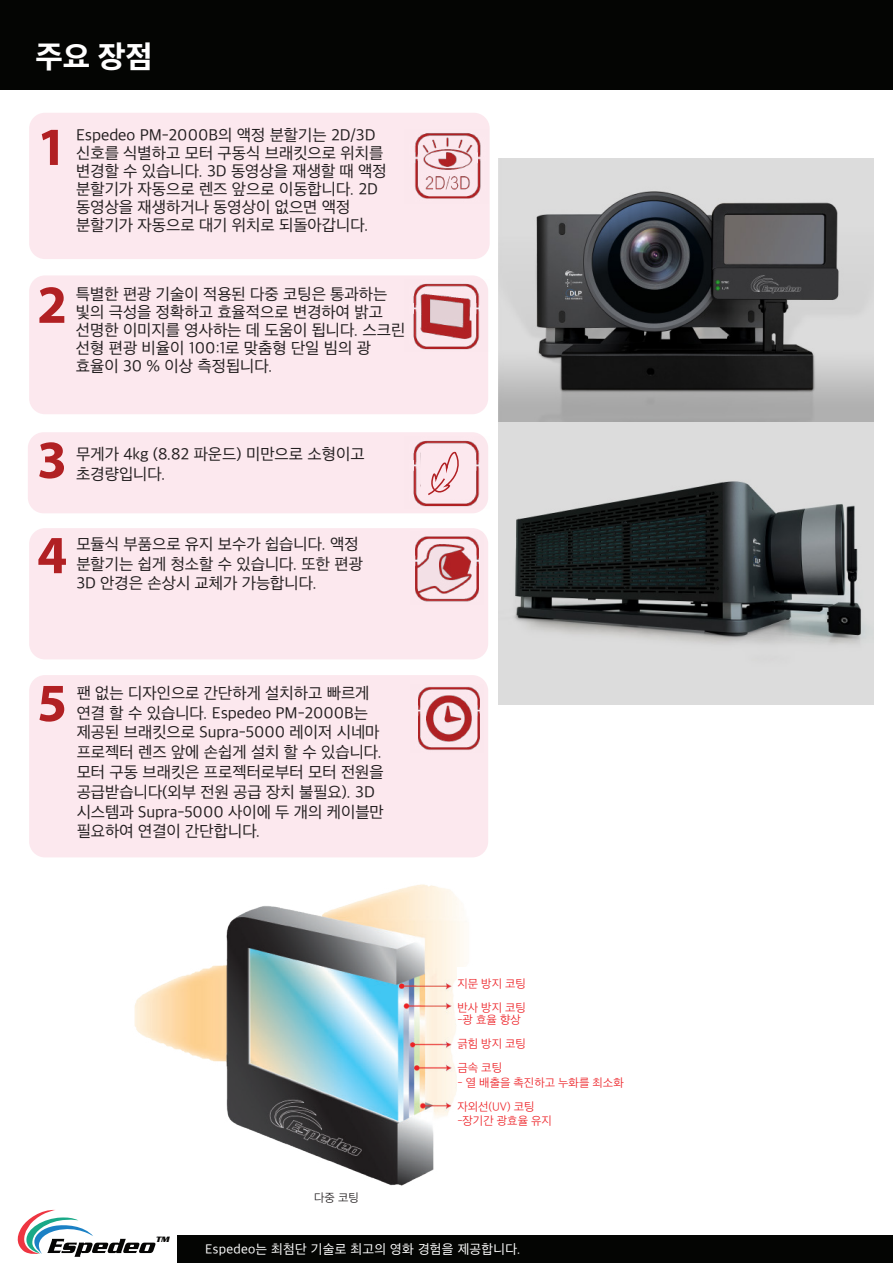
<style>
.page{position:relative;width:893px;height:1263px;background:#fff}
.page>*{position:absolute;margin:0;border:0;box-sizing:border-box;transform-origin:0 0}
.t1{font:700 54px/95.2px "Myriad Pro";color:#b12023}
.t2{font:800 31.5px "Apple SD Gothic Neo";color:#fff}
.t3{font:16.5px/19.8px "Apple SD Gothic Neo";color:#231f20}
.t4{font:13.5px "Apple SD Gothic Neo";letter-spacing:.02em;color:#fff}
.t5{font:300 12px/24px "Apple SD Gothic Neo";color:#ed2328}
.t6{font:300 12px "Apple SD Gothic Neo";color:#231f20}
.t7{font:italic 700 8.4px "Serpentine";color:#050504}
</style>
<div class="page">
<div style="left:29px;top:113px;width:461px;height:146px;background:#fce8ee;border-radius:16px"></div>
<div style="left:29px;top:275px;width:459px;height:139px;background:#fce8ee;border-radius:16px"></div>
<div style="left:28px;top:432px;width:460px;height:81px;background:#fce8ee;border-radius:16px"></div>
<div style="left:29px;top:528px;width:459px;height:131px;background:#fce8ee;border-radius:16px"></div>
<div style="left:29px;top:675px;width:459px;height:182px;background:#fce8ee;border-radius:16px"></div>
<div style="left:0;top:0;width:893px;height:90px;background:#040503"></div>
<img style="left:134px;top:884px;width:330px;height:302px">
<div style="left:177px;top:1235px;width:716px;height:28px;background:#040503"></div>
<img style="left:498px;top:158px;width:376px;height:547px">
<img style="left:415px;top:133px;width:66px;height:66px">
<img style="left:418px;top:686px;width:62px;height:64px">
<img style="left:413px;top:283px;width:75px;height:67px">
<img style="left:415px;top:536px;width:64px;height:66px">
<img style="left:413px;top:440px;width:75px;height:69px">
<div style="left:421px;top:450px;width:53px;height:49px;background:#fce8ee"></div>
<svg style="left:427px;top:451px;width:39px;height:58px"></svg>
<svg style="left:17px;top:1209px;width:138px;height:48px"></svg>
<div style="left:457px;top:967px;width:379px;height:178px;background:#fff"></div>
<h2 class="t2" style="left:35px;top:40px;width:119px">주요 장점</h2>
<h1 class="t1" style="left:37px;top:97px;width:31px">1</h1>
<p class="t3" style="left:76px;top:127px;width:312px;line-height:18px">Espedeo PM-2000B의 액정 분할기는 2D/3D 신호를 식별하고 모터 구동식 브래킷으로 위치를 변경할 수 있습니다. 3D 동영상을 재생할 때 액정 분할기가 자동으로 렌즈 앞으로 이동합니다. 2D 동영상을 재생하거나 동영상이 없으면 액정 분할기가 자동으로 대기 위치로 되돌아갑니다.</p>
<h1 class="t1" style="left:37px;top:255px;width:31px">2</h1>
<p class="t3" style="left:76px;top:286px;width:331px;line-height:18px">특별한 편광 기술이 적용된 다중 코팅은 통과하는 빛의 극성을 정확하고 효율적으로 변경하여 밝고 선명한 이미지를 영사하는 데 도움이 됩니다. 스크린 선형 편광 비율이 100:1로 맞춤형 단일 빔의 광 효율이 30 % 이상 측정됩니다.</p>
<h1 class="t1" style="left:37px;top:410px;width:31px">3<br>4</h1>
<p class="t3" style="left:76px;top:445px;width:290px">무게가 4kg (8.82 파운드) 미만으로 소형이고 초경량입니다.</p>
<p class="t3" style="left:76px;top:535px;width:288px">모듈식 부품으로 유지 보수가 쉽습니다. 액정 분할기는 쉽게 청소할 수 있습니다. 또한 편광<br>3D 안경은 손상시 교체가 가능합니다.</p>
<h1 class="t1" style="left:37px;top:653px;width:31px">5</h1>
<p class="t3" style="left:77px;top:684px;width:309px">팬 없는 디자인으로 간단하게 설치하고 빠르게 연결 할 수 있습니다. Espedeo PM-2000B는 제공된 브래킷으로 Supra-5000 레이저 시네마 프로젝터 렌즈 앞에 손쉽게 설치 할 수 있습니다. 모터 구동 브래킷은 프로젝터로부터 모터 전원을 공급받습니다(외부 전원 공급 장치 불필요). 3D 시스템과 Supra-5000 사이에 두 개의 케이블만 필요하여 연결이 간단합니다.</p>
<p class="t7" style="left:155px;top:1234px;width:15px">TM</p>
<p class="t6" style="left:314px;top:1191px;width:46px">다중 코팅</p>
<p class="t5" style="left:457px;top:973px;width:70px">지문 방지 코팅 반사 방지 코팅</p>
<p class="t5" style="left:457px;top:1009px;width:70px">-광 효율 향상 긁힘 방지 코팅 금속 코팅</p>
<p class="t5" style="left:457px;top:1072px;width:168px">- 열 배출을 촉진하고 누화를 최소화 자외선(UV) 코팅</p>
<p class="t5" style="left:457px;top:1109px;width:96px">-장기간 광효율 유지</p>
<p class="t4" style="left:205px;top:1242px;width:317px">Espedeo는 최첨단 기술로 최고의 영화 경험을 제공합니다.</p>
</div>
